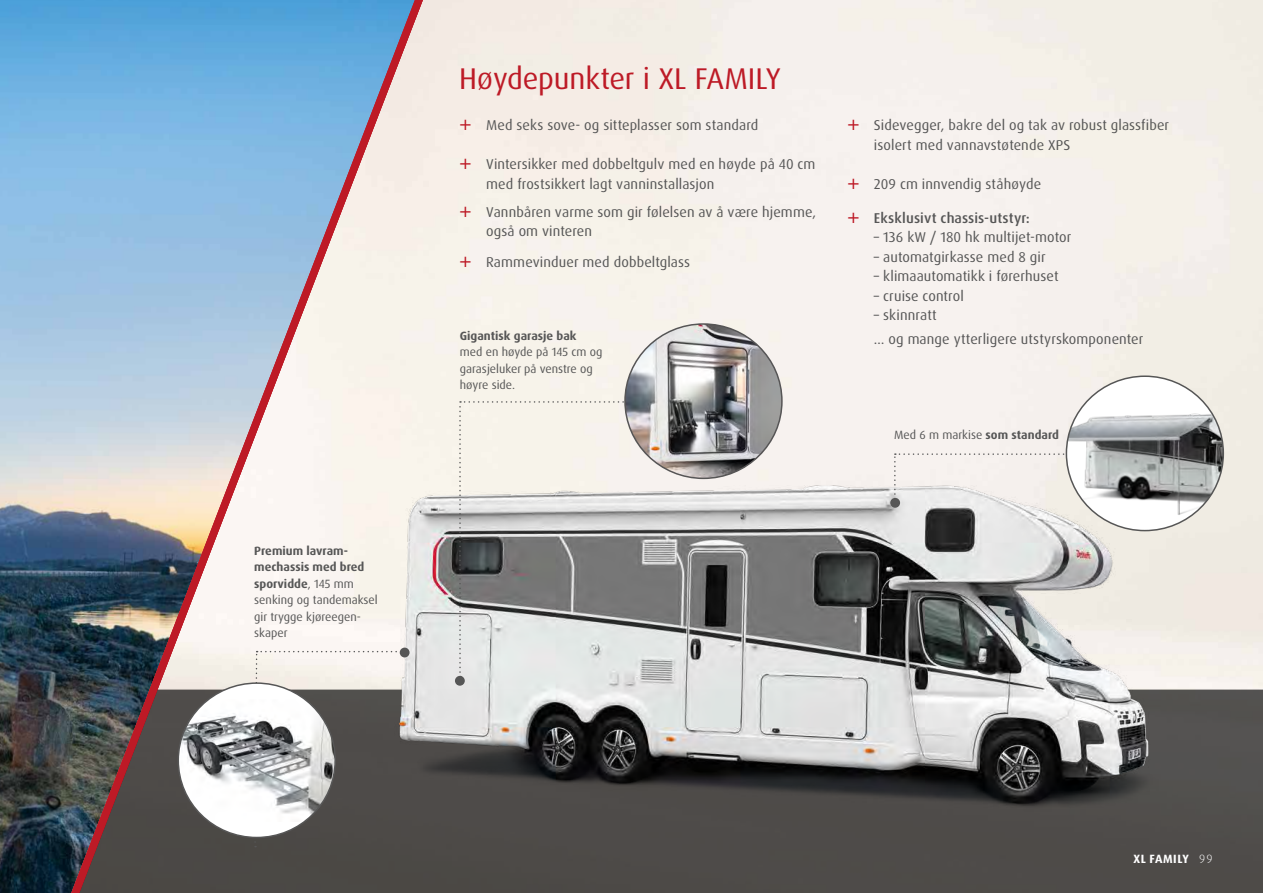
<style>
.page{position:relative;width:1263px;height:893px;background:#fff}
.page>*{position:absolute;margin:0;border:0;box-sizing:border-box;transform-origin:0 0}
.t1{font:30px "Dax Pro";letter-spacing:-.005em;color:#bd1a26}
.t2{font:14.25px/19.5px "Dax OT";letter-spacing:.01em;color:#565656}
.t3{font:14.25px "Dax Pro";letter-spacing:.01em;color:#565656}
.t4{font:500 14.25px "Dax OT";letter-spacing:.01em;color:#565656}
.t5{font:12px/16.5px "Dax Pro";color:#565656}
.t6{font:700 12px "Dax Pro";color:#565656}
.t7{font:700 12px "Dax Pro";letter-spacing:.04em;color:#fff}
.t8{font:300 12px "Dax OT";color:#fff}
.s1{font-weight:700}
</style>
<div class="page">
<div style="left:439px;top:690px;width:824px;height:203px;background:#4e4b49"></div>
<img style="left:0;top:0;width:56px;height:893px">
<img style="left:439px;top:360px;width:719px;height:462px">
<svg style="left:56px;top:0;width:383px;height:893px;background:#a5b4c1"></svg>
<svg style="left:254px;top:651px;width:152px;height:196px;background:#827e7b"></svg>
<div style="left:400px;top:648px;width:10px;height:9px;background:#565656;border-radius:50%"></div>
<div style="left:455px;top:676px;width:10px;height:10px;background:#565656;border-radius:50%"></div>
<div style="left:178px;top:683px;width:157px;height:154px;background:#fff;border-radius:50%"></div>
<img style="left:178px;top:699px;width:157px;height:123px">
<svg style="left:894px;top:453px;width:172px;height:51px"></svg>
<img style="left:1066px;top:376px;width:157px;height:155px">
<svg style="left:459px;top:401px;width:205px;height:276px;background:#c0c0bd"></svg>
<img style="left:625px;top:324px;width:157px;height:154px">
<div style="left:890px;top:498px;width:10px;height:10px;background:#565656;border-radius:50%"></div>
<svg style="left:460px;top:120px;width:11px;height:10px"></svg>
<svg style="left:460px;top:159px;width:11px;height:10px"></svg>
<svg style="left:460px;top:206px;width:11px;height:11px"></svg>
<svg style="left:460px;top:256px;width:11px;height:11px"></svg>
<svg style="left:848px;top:120px;width:10px;height:10px"></svg>
<svg style="left:848px;top:178px;width:10px;height:11px"></svg>
<svg style="left:848px;top:212px;width:10px;height:11px"></svg>
<p class="t5" style="left:254px;top:542px;width:125px"><span class="s1">Premium lavram&shy;mechassis med bred sporvidde</span>, 145 mm senking og tandemaksel gir trygge kjøreegen&shy;skaper</p>
<h1 class="t1" style="left:459px;top:59px;width:323px">Høydepunkter i XL FAMILY</h1>
<p class="t2" style="left:486px;top:116px;width:273px">Med seks sove- og sitteplasser som standard</p>
<p class="t2" style="left:486px;top:155px;width:331px">Vintersikker med dobbeltgulv med en høyde på 40 cm med frostsikkert lagt vanninstallasjon</p>
<p class="t2" style="left:486px;top:202px;width:331px">Vannbåren varme som gir følelsen av å være hjemme, også om vinteren</p>
<p class="t3" style="left:486px;top:253px;width:205px">Rammevinduer med dobbeltglass</p>
<p class="t6" style="left:460px;top:328px;width:118px">Gigantisk garasje bak</p>
<p class="t5" style="left:460px;top:344px;width:144px">med en høyde på 145 cm og garasjeluker på venstre og høyre side.</p>
<p class="t2" style="left:874px;top:116px;width:297px">Sidevegger, bakre del og tak av robust glassfiber isolert med vannavstøtende XPS</p>
<p class="t2" style="left:874px;top:174px;width:169px">209 cm innvendig ståhøyde</p>
<p class="t4" style="left:874px;top:209px;width:157px">Eksklusivt chassis-utstyr:</p>
<p class="t2" style="left:874px;top:228px;width:199px">– 136 kW / 180 hk multijet-motor</p>
<p class="t2" style="left:874px;top:247px;width:173px">– automatgirkasse med 8 gir</p>
<p class="t2" style="left:874px;top:267px;width:186px">– klimaautomatikk i førerhuset</p>
<p class="t2" style="left:874px;top:286px;width:91px">– cruise control</p>
<p class="t2" style="left:874px;top:304px;width:271px;line-height:24px">– skinnratt<br>… og mange ytterligere utstyrskomponenter</p>
<p class="t5" style="left:894px;top:427px;width:166px">Med 6 m markise <span class="s1">som standard</span></p>
<p class="t7" style="left:1133px;top:851px;width:57px">XL FAMILY</p>
<p class="t8" style="left:1199px;top:851px;width:15px">99</p>
</div>
